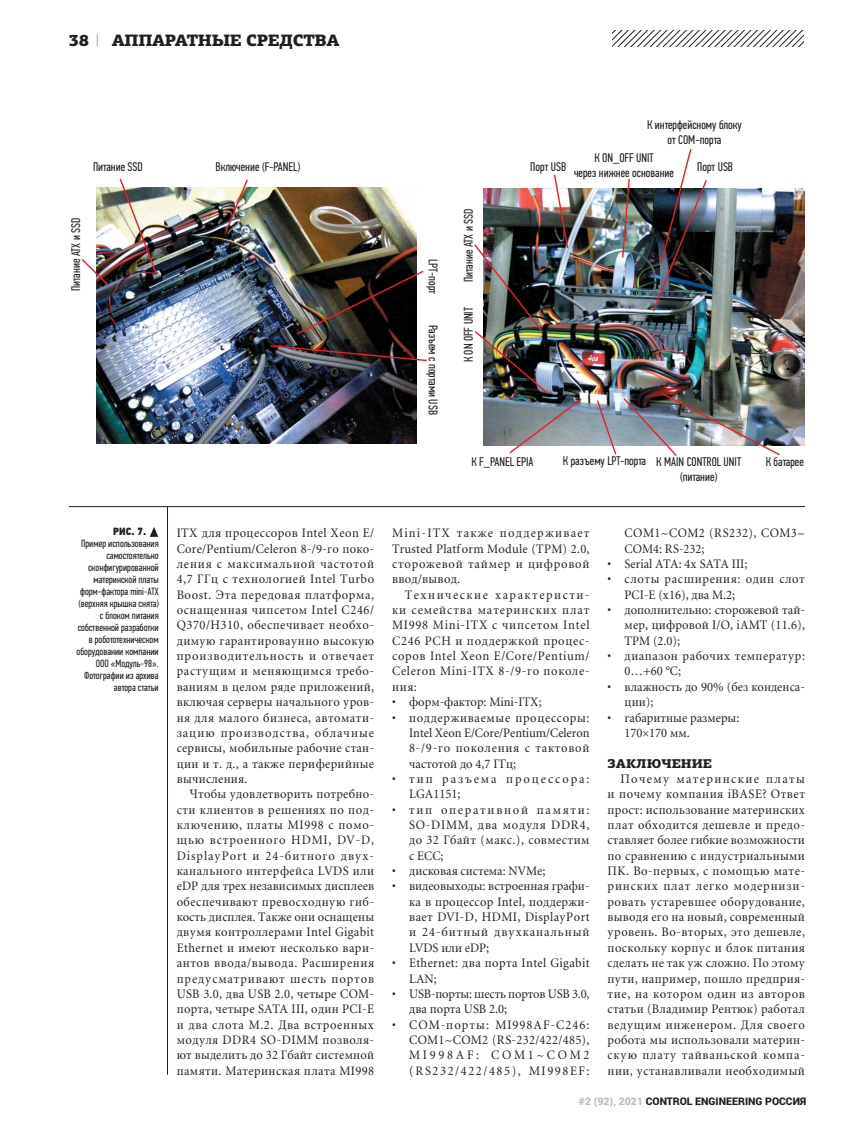
<style>
.page{position:relative;width:851px;height:1136px;background:#fff}
.page>*{position:absolute;margin:0;border:0;box-sizing:border-box;transform-origin:0 0}
.t1{font:900 16.5px "PF Agora Slab Pro";letter-spacing:-.02em;color:#231f20}
.t2{font:12.75px/15.3px "Miniature";letter-spacing:.03em;color:#231f20;text-align:justify;scale:.96 1}
.t3{font:12.75px/15.3px "Miniature";color:#231f20;scale:.96 1}
.t4{font:12.75px/15.3px "Miniature";letter-spacing:-.015em;color:#231f20;scale:.96 1}
.t5{font:12.75px/15.3px "Miniature";letter-spacing:.05em;color:#231f20;scale:.96 1}
.t6{font:12.75px/15.3px "Miniature";letter-spacing:.005em;color:#231f20;scale:.96 1}
.t7{font:12.75px/15.3px "Miniature";letter-spacing:.155em;color:#231f20;scale:.96 1}
.t8{font:900 12.75px "PF Agora Slab Pro";color:#231f20}
.t9{font:12.6px/15.1px "PF Din Text Comp Pro";color:#231f20;text-align:center}
.t10{font:10.5px/12px "PF Din Text Comp Pro";color:#231f20;text-align:right}
.t11{font:900 10.5px "Roboto";color:#231f20}
.t12{font:10.5px "PF Din Text Cond Pro X Black";color:#231f20}
.s1{font-family:"PF Din Text Pro";font-weight:100}
.s2{color:#bcbdc0}
</style>
<div class="page">
<svg style="left:612px;top:31px;width:191px;height:15px"></svg>
<img style="left:97px;top:187px;width:320px;height:256px">
<img style="left:583px;top:188px;width:221px;height:257px">
<svg style="left:621px;top:179px;width:9px;height:80px"></svg>
<img style="left:651px;top:149px;width:56px;height:164px">
<img style="left:474px;top:174px;width:109px;height:280px">
<img style="left:595px;top:391px;width:186px;height:65px">
<img style="left:118px;top:178px;width:40px;height:97px">
<svg style="left:81px;top:257px;width:29px;height:30px"></svg>
<svg style="left:223px;top:179px;width:26px;height:56px"></svg>
<img style="left:295px;top:269px;width:129px;height:67px">
<img style="left:269px;top:344px;width:158px;height:18px">
<svg style="left:150px;top:527px;width:8px;height:10px"></svg>
<hr style="left:69px;top:506px;width:735px;height:1px;background:#231f20">
<hr style="left:167px;top:506px;width:1px;height:568px;background:#231f20">
<p class="t1" style="left:69px;top:31px;width:32px">38 <span class="s1">I</span></p>
<p class="t1" style="left:112px;top:31px;width:229px">АППАРАТНЫЕ СРЕДСТВА</p>
<p class="t9" style="left:93px;top:159px;width:51px">Питание SSD</p>
<p class="t9" style="left:215px;top:159px;width:86px">Включение (F-PANEL)</p>
<p class="t9" style="left:68px;top:291px;width:75px;rotate:-90deg">Питание ATX и SSD</p>
<p class="t12" style="left:113px;top:525px;width:35px">РИС. 7.</p>
<p class="t10" style="left:77px;top:537px;width:83px">Пример использования самостоятельно сконфигурированной материнской платы форм-фактора mini-ATX (верхняя крышка снята) с блоком питания собственной разработки в робототехническом оборудовании компании<br>ООО «Модуль-98».<br>Фотографии из архива автора статьи</p>
<p class="t2" style="left:177px;top:526px;width:207px">ITX для процессоров Intel Xeon E/ Core/Pentium/Celeron 8-/9-го поко&shy;ления с максимальной частотой 4,7 ГГц с технологией Intel Turbo Boost. Эта передовая платформа, оснащенная чипсетом Intel C246/ Q370/H310, обеспечивает необхо&shy;димую гарантироваyнно высокую производительность и отвечает растущим и меняющимся требо&shy;ваниям в целом ряде приложений, включая серверы начального уров&shy;ня для малого бизнеса, автомати&shy;зацию производства, облачные сервисы, мобильные рабочие стан&shy;ции и т. д., а также периферийные вычисления.</p>
<p class="t2" style="left:177px;top:787px;width:207px;text-indent:13px">Чтобы удовлетворить потребно&shy;сти клиентов в решениях по под&shy;ключению, платы MI998 с помо&shy;щью встроенного HDMI, DV-D, DisplayPort и 24-битного двух&shy;канального интерфейса LVDS или eDP для трех независимых дисплеев обеспечивают превосходную гиб&shy;кость дисплея. Также они оснащены двумя контроллерами Intel Gigabit Ethernet и имеют несколько вари&shy;антов ввода/вывода. Расширения предусматривают шесть портов USB 3.0, два USB 2.0, четыре COM&shy;порта, четыре SATA III, один PCI-E и два слота M.2. Два встроенных модуля DDR4 SO-DIMM позволя&shy;ют выделить до 32 Гбайт системной памяти. Материнская плата MI998</p>
<p class="t9" style="left:440px;top:259px;width:36px;rotate:90deg">LPT-порт</p>
<p class="t9" style="left:440px;top:325px;width:91px;rotate:90deg">Разъем с портами USB</p>
<p class="t9" style="left:460px;top:282px;width:75px;rotate:-90deg">Питание ATX и SSD</p>
<p class="t9" style="left:460px;top:362px;width:57px;rotate:-90deg">К ON OFF UNIT</p>
<p class="t9" style="left:530px;top:159px;width:37px">Порт USB</p>
<p class="t9" style="left:647px;top:117px;width:96px">К интерфейсному блоку от COM-порта</p>
<p class="t9" style="left:574px;top:150px;width:101px">К ON_OFF UNIT<br>через нижнее основание</p>
<p class="t9" style="left:697px;top:159px;width:37px">Порт USB</p>
<p class="t9" style="left:680px;top:453px;width:62px;line-height:16px;text-align:left;text-indent:-117px">К разъему LPT-порта К MAIN CONTROL UNIT (питание)</p>
<p class="t9" style="left:471px;top:454px;width:63px">К F_PANEL EPIA</p>
<p class="t9" style="left:765px;top:454px;width:40px">К батарее</p>
<p class="t2" style="left:392px;top:526px;width:207px">Mini-ITX также поддерживает Trusted Platform Module (TPM) 2.0, сторожевой таймер и цифровой ввод/вывод.</p>
<p class="t2" style="left:392px;top:588px;width:207px;text-indent:13px">Технические характеристи&shy;ки семейства материнских плат MI998 Mini-ITX с чипсетом Intel C246 PCH и поддержкой процес&shy;соров Intel Xeon E/Core/Pentium/ Celeron Mini-ITX 8-/9-го поколе&shy;ния:</p>
<p class="t3" style="left:392px;top:695px;width:157px">• форм-фактор: Mini-ITX;</p>
<p class="t2" style="left:409px;top:710px;width:189px;text-indent:-17px">• поддерживаемые процессоры:<br>Intel Xeon E/Core/Pentium/Celeron 8-/9-го поколения с тактовой частотой до 4,7 ГГц;</p>
<p class="t7" style="left:409px;top:772px;width:189px;text-indent:-17px">• тип разъема процессора:<br>LGA1151;</p>
<p class="t2" style="left:409px;top:802px;width:189px;text-indent:-17px">• тип оперативной памяти:<br>SO-DIMM, два модуля DDR4, до 32 Гбайт (макс.), совместим с ECC;</p>
<p class="t3" style="left:392px;top:864px;width:161px">• дисковая система: NVMe;</p>
<p class="t2" style="left:409px;top:879px;width:189px;text-indent:-17px">• видеовыходы: встроенная графи&shy;ка в процессор Intel, поддержи&shy;вает DVI-D, HDMI, DisplayPort и 24-битный двухканальный LVDS или eDP;</p>
<p class="t2" style="left:409px;top:956px;width:189px;text-indent:-17px">• Ethernet: два порта Intel Gigabit<br>LAN;</p>
<p class="t4" style="left:409px;top:987px;width:189px;text-indent:-17px">• USB-порты: шесть портов USB 3.0, два порта USB 2.0;</p>
<p class="t2" style="left:409px;top:1017px;width:189px;text-indent:-17px">• COM-порты: MI998AF-C246:<br>COM1~COM2 (RS-232/422/485), MI998AF: COM1~COM2 (RS232/422/485), MI998EF:</p>
<p class="t2" style="left:624px;top:526px;width:189px">COM1~COM2 (RS232), COM3~<br>COM4: RS-232;</p>
<p class="t3" style="left:607px;top:557px;width:147px">• Serial ATA: 4x SATA III;</p>
<p class="t5" style="left:624px;top:572px;width:189px;text-indent:-17px">• слоты расширения: один слот<br>PCI-E (x16), два M.2;</p>
<p class="t2" style="left:624px;top:603px;width:189px;text-indent:-17px">• дополнительно: сторожевой тай&shy;мер, цифровой I/O, iAMT (11.6), TPM (2.0);</p>
<p class="t2" style="left:624px;top:649px;width:189px;text-indent:-17px">• диапазон рабочих температур:<br>0…+60 °C;</p>
<p class="t6" style="left:624px;top:680px;width:189px;text-indent:-17px">• влажность до 90% (без конденса&shy;ции);</p>
<p class="t3" style="left:624px;top:710px;width:121px;text-indent:-17px">• габаритные размеры:<br>170 170 мм.</p>
<p class="t8" style="left:607px;top:755px;width:106px">ЗАКЛЮЧЕНИЕ</p>
<p class="t2" style="left:607px;top:772px;width:207px;text-indent:13px">Почему материнские платы и почему компания iBASE? Ответ прост: использование материнских плат обходится дешевле и предо&shy;ставляет более гибкие возможности по сравнению с индустриальными ПК. Во-первых, с помощью мате&shy;ринских плат легко модернизи&shy;ровать устаревшее оборудование, выводя его на новый, современный уровень. Во-вторых, это дешевле, поскольку корпус и блок питания сделать не так уж сложно. По этому пути, например, пошло предприя&shy;тие, на котором один из авторов статьи (Владимир Рентюк) работал ведущим инженером. Для своего робота мы использовали материн&shy;скую плату тайваньской компа&shy;нии, устанавливали необходимый</p>
<p class="t11" style="left:579px;top:1093px;width:229px"><span class="s2">#2 (92), 2021</span> CONTROL ENGINEERING РОССИЯ</p>
</div>
